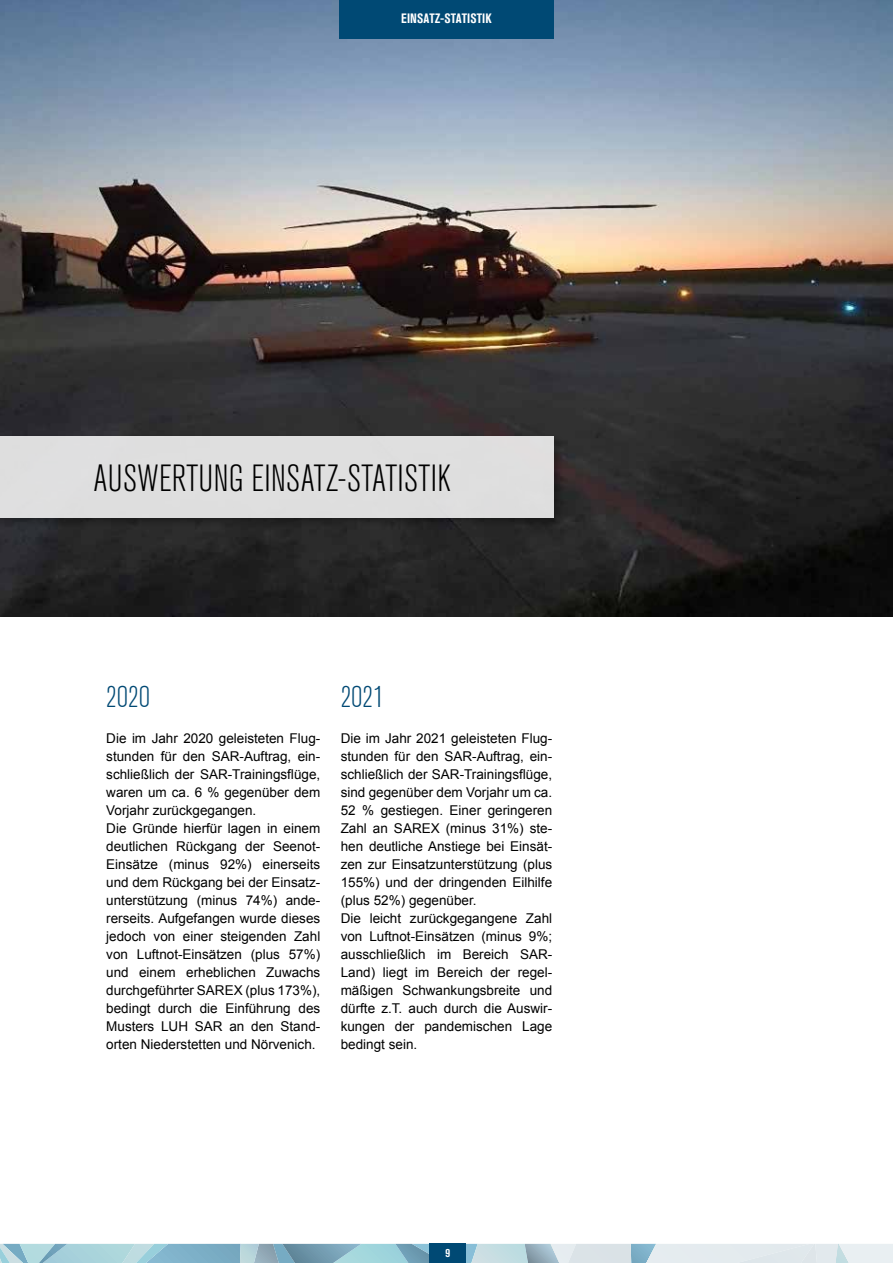
<style>
.page{position:relative;width:893px;height:1263px;background:#fff}
.page>*{position:absolute;margin:0;border:0;box-sizing:border-box;transform-origin:0 0}
.t1{font:300 condensed 37.5px "Akzidenz Grotesk BQ";letter-spacing:.01em;color:#000}
.t2{font:300 condensed 30px "Akzidenz Grotesk BQ";letter-spacing:.01em;color:#004974}
.t3{font:13.5px/18px "Arial";color:#000}
.t4{font:700 condensed 13.5px "Akzidenz Grotesk BQ";letter-spacing:.01em;color:#fff}
.t5{font:700 condensed 12px "Akzidenz Grotesk BQ";color:#fff}
</style>
<div class="page">
<img style="left:0;top:0;width:893px;height:617px">
<div style="left:0;top:433px;width:564px;height:95px;background:#000;opacity:.4"></div>
<div style="left:0;top:437px;width:553px;height:81px;background:#dfdfdf"></div>
<svg style="left:0;top:1244px;width:893px;height:19px;background:#b2ced9"></svg>
<div style="left:339px;top:0;width:214px;height:38px;background:#004974"></div>
<div style="left:430px;top:1244px;width:36px;height:19px;background:#004974"></div>
<p class="t4" style="left:401px;top:11px;width:92px">EINSATZ-STATISTIK</p>
<h1 class="t1" style="left:94px;top:458px;width:359px">AUSWERTUNG EINSATZ-STATISTIK</h1>
<h2 class="t2" style="left:106px;top:680px;width:45px">2020</h2>
<p class="t3" style="left:106px;top:729px;width:216px">Die im Jahr 2020 geleisteten Flug&shy;stunden für den SAR-Auftrag, ein&shy;schließlich der SAR-Trainingsflüge, waren um ca. 6 % gegenüber dem Vorjahr zurückgegangen.<br>Die Gründe hierfür lagen in einem deutlichen Rückgang der Seenot-Einsätze (minus 92%) einerseits und dem Rückgang bei der Einsatz&shy;unterstützung (minus 74%) ande&shy;rerseits. Aufgefangen wurde dieses jedoch von einer steigenden Zahl von Luftnot-Einsätzen (plus 57%) und einem erheblichen Zuwachs durchgeführter SAREX (plus 173%), bedingt durch die Einführung des Musters LUH SAR an den Stand&shy;orten Niederstetten und Nörvenich.</p>
<h2 class="t2" style="left:341px;top:680px;width:45px">2021</h2>
<p class="t3" style="left:341px;top:729px;width:213px">Die im Jahr 2021 geleisteten Flug&shy;stunden für den SAR-Auftrag, ein&shy;schließlich der SAR-Trainingsflüge, sind gegenüber dem Vorjahr um ca.<br>52 % gestiegen. Einer geringeren<br>Zahl an SAREX (minus 31%) ste&shy;hen deutliche Anstiege bei Einsät&shy;zen zur Einsatzunterstützung (plus<br>155%) und der dringenden Eilhilfe (plus 52%) gegenüber.<br>Die leicht zurückgegangene Zahl von Luftnot-Einsätzen (minus 9%; ausschließlich im Bereich SAR-<br>Land) liegt im Bereich der regel&shy;mäßigen Schwankungsbreite und dürfte z.T. auch durch die Auswir&shy;kungen der pandemischen Lage bedingt sein.</p>
<p class="t5" style="left:446px;top:1246px;width:6px">9</p>
</div>
